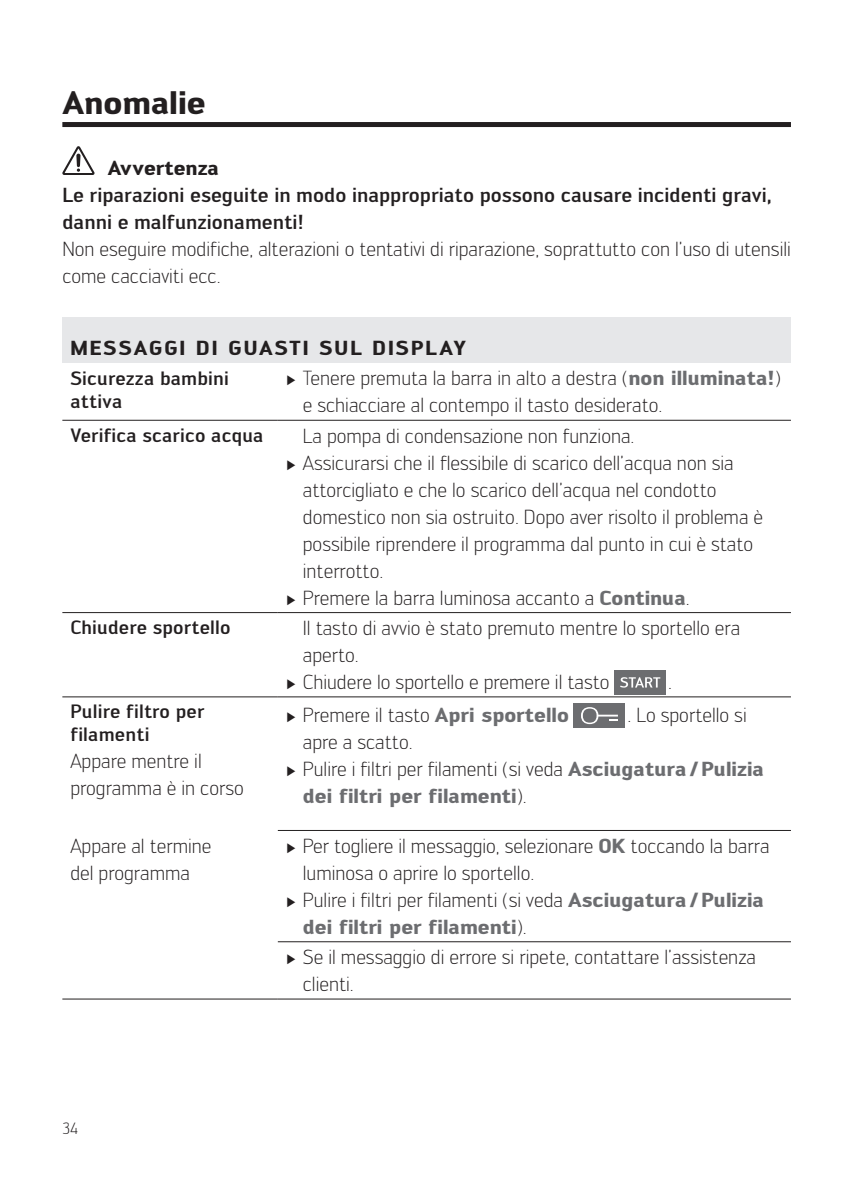
<style>
.page{position:relative;width:842px;height:1191px;background:#fff}
.page>*{position:absolute;margin:0;border:0;box-sizing:border-box;transform-origin:0 0}
.t1{font:700 32px "Engel";color:#231f20}
.t2{font:300 20px/27px "Engel";color:#231f20}
.t3{font:500 20px/27px "Engel";color:#231f20}
.t4{font:700 20px "Engel";color:#6c6d70}
.t5{font:700 20px "Engel";letter-spacing:.1em;color:#231f20}
.t6{font:700 20px "Engel";color:#231f20}
.t7{font:500 19px/23px "Engel";letter-spacing:.01em;color:#231f20}
.t8{font:300 16px "Engel";color:#231f20}
.s1{font-family:"Century";font-weight:400;font-size:14px}
.s2{font-weight:700;color:#6c6d70}
.s3{font-weight:300;color:#231f20}
</style>
<div class="page">
<div style="left:62px;top:122px;width:729px;height:5px;background:#231f20"></div>
<svg style="left:62px;top:146px;width:33px;height:28px"></svg>
<div style="left:76px;top:154px;width:5px;height:13px;background:#231f20;border-radius:2px"></div>
<div style="left:62px;top:317px;width:729px;height:46px;background:#e6e7e9"></div>
<svg style="left:278px;top:613px;width:513px;height:330px"></svg>
<hr style="left:62px;top:420px;width:216px;height:1px;background:#231f20">
<hr style="left:278px;top:420px;width:513px;height:1px;background:#231f20">
<hr style="left:62px;top:612px;width:216px;height:1px;background:#231f20">
<hr style="left:62px;top:696px;width:216px;height:1px;background:#231f20">
<hr style="left:62px;top:998px;width:216px;height:1px;background:#231f20">
<hr style="left:278px;top:612px;width:513px;height:1px;background:#231f20">
<hr style="left:278px;top:696px;width:513px;height:1px;background:#231f20">
<hr style="left:278px;top:830px;width:513px;height:1px;background:#231f20">
<hr style="left:278px;top:941px;width:513px;height:1px;background:#231f20">
<hr style="left:278px;top:998px;width:513px;height:1px;background:#231f20">
<div style="left:615px;top:670px;width:51px;height:25px;background:#6c6d70"></div>
<svg style="left:620px;top:677px;width:40px;height:10px"></svg>
<div style="left:574px;top:703px;width:51px;height:25px;background:#6c6d70"></div>
<svg style="left:581px;top:707px;width:37px;height:17px"></svg>
<h1 class="t1" style="left:62px;top:83px;width:145px">Anomalie</h1>
<p class="t6" style="left:108px;top:155px;width:113px">Avvertenza</p>
<p class="t3" style="left:62px;top:181px;width:711px">Le riparazioni eseguite in modo inappropriato possono causare incidenti gravi, danni e malfunzionamenti!</p>
<p class="t2" style="left:62px;top:235px;width:730px">Non eseguire modifiche, alterazioni o tentativi di riparazione, soprattutto con l’uso di utensili come cacciaviti ecc.</p>
<p class="t5" style="left:70px;top:336px;width:397px">MESSAGGI DI GUASTI SUL DISPLAY</p>
<p class="t7" style="left:70px;top:366px;width:160px">Sicurezza bambini attiva</p>
<p class="t2" style="left:303px;top:365px;width:479px;text-indent:-17px"><span class="s1">►</span> Tenere premuta la barra in alto a destra (<span class="s2">non illuminata!</span>) e schiacciare al contempo il tasto desiderato.</p>
<p class="t7" style="left:70px;top:423px;width:195px">Verifica scarico acqua</p>
<p class="t2" style="left:303px;top:422px;width:333px">La pompa di condensazione non funziona.</p>
<p class="t2" style="left:286px;top:449px;width:449px"><span class="s1">►</span> Assicurarsi che il flessibile di scarico dell’acqua non sia</p>
<p class="t2" style="left:303px;top:476px;width:415px">attorcigliato e che lo scarico dell’acqua nel condotto</p>
<p class="t2" style="left:303px;top:503px;width:462px">domestico non sia ostruito. Dopo aver risolto il problema è</p>
<p class="t2" style="left:303px;top:530px;width:452px">possibile riprendere il programma dal punto in cui è stato</p>
<p class="t2" style="left:303px;top:557px;width:82px">interrotto.</p>
<p class="t2" style="left:286px;top:584px;width:405px"><span class="s1">►</span> Premere la barra luminosa accanto a <span class="s2">Continua</span>.</p>
<p class="t7" style="left:70px;top:616px;width:162px">Chiudere sportello</p>
<p class="t2" style="left:303px;top:614px;width:439px">Il tasto di avvio è stato premuto mentre lo sportello era</p>
<p class="t2" style="left:303px;top:641px;width:57px">aperto.</p>
<p class="t2" style="left:286px;top:668px;width:325px"><span class="s1">►</span> Chiudere lo sportello e premere il tasto</p>
<p class="t2" style="left:668px;top:668px;width:5px">.</p>
<p class="t7" style="left:70px;top:700px;width:136px">Pulire filtro per filamenti</p>
<p class="t2" style="left:70px;top:748px;width:175px">Appare mentre il programma è in corso</p>
<p class="t2" style="left:286px;top:701px;width:285px"><span class="s1">►</span> Premere il tasto <span class="s2">Apri sportello</span></p>
<p class="t2" style="left:627px;top:701px;width:121px">. Lo sportello si</p>
<p class="t2" style="left:303px;top:728px;width:111px">apre a scatto.</p>
<p class="t2" style="left:286px;top:755px;width:480px"><span class="s1">►</span> Pulire i filtri per filamenti (si veda <span class="s2">Asciugatura/Pulizia</span></p>
<p class="t4" style="left:303px;top:784px;width:225px">dei filtri per filamenti<span class="s3">).</span></p>
<p class="t2" style="left:70px;top:832px;width:143px">Appare al termine del programma</p>
<p class="t2" style="left:286px;top:832px;width:485px"><span class="s1">►</span> Per togliere il messaggio, selezionare <span class="s2">OK</span> toccando la barra</p>
<p class="t2" style="left:303px;top:859px;width:233px">luminosa o aprire lo sportello.</p>
<p class="t2" style="left:286px;top:886px;width:480px"><span class="s1">►</span> Pulire i filtri per filamenti (si veda <span class="s2">Asciugatura/Pulizia</span></p>
<p class="t4" style="left:303px;top:914px;width:225px">dei filtri per filamenti<span class="s3">).</span></p>
<p class="t2" style="left:303px;top:943px;width:455px;text-indent:-17px"><span class="s1">►</span> Se il messaggio di errore si ripete, contattare l’assistenza clienti.</p>
<p class="t8" style="left:62px;top:1119px;width:17px">34</p>
</div>
